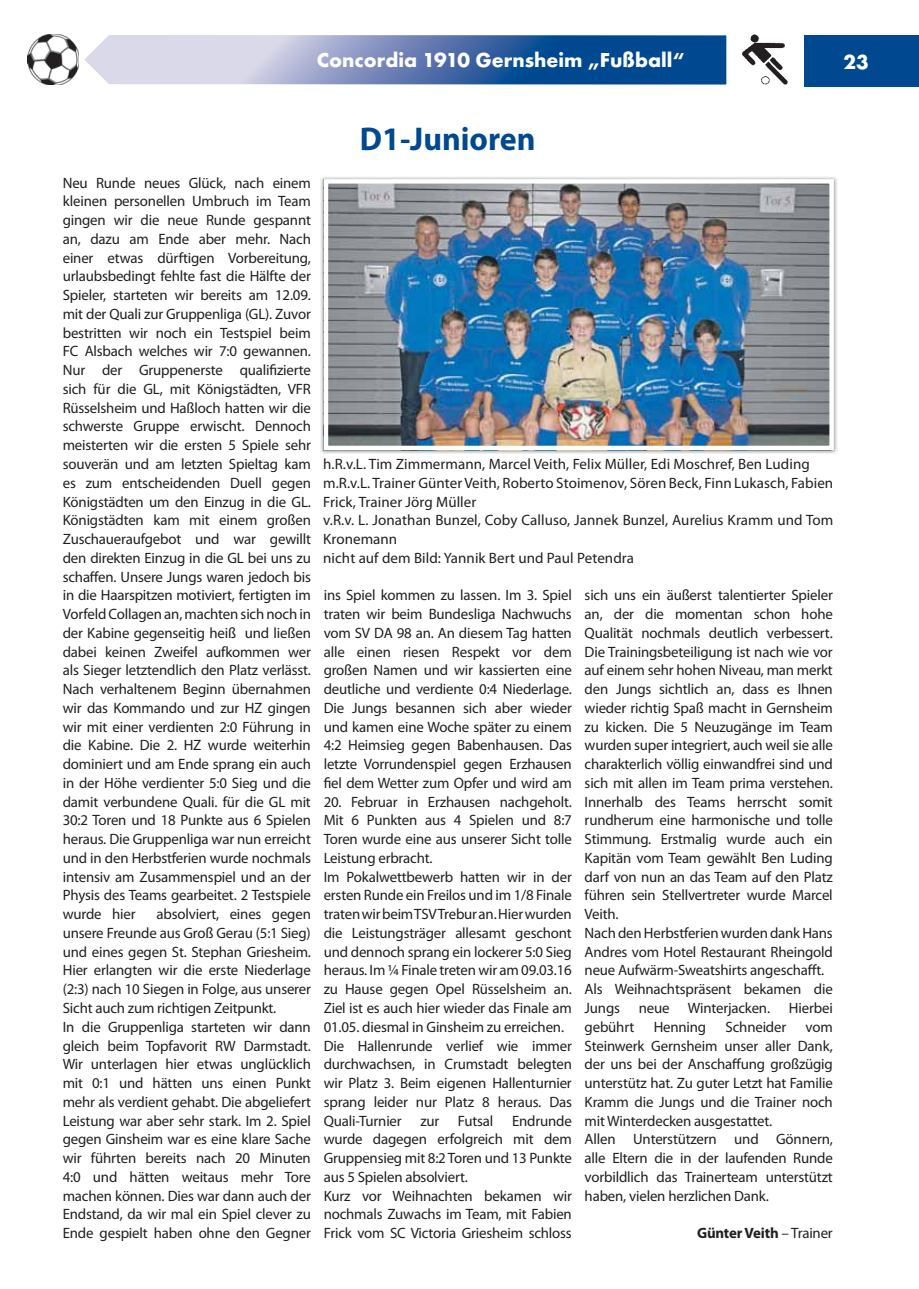
<style>
.page{position:relative;width:919px;height:1289px;background:#fff}
.page>*{position:absolute;margin:0;border:0;box-sizing:border-box;transform-origin:0 0}
.t1{font:700 33px "Myriad Pro";color:#004990}
.t2{font:700 21px "Futura T";color:#fff}
.t3{font:15px/18.8px "Myriad Pro";letter-spacing:-.01em;color:#231f20}
.t4{font:700 15px "Myriad Pro";letter-spacing:-.01em;color:#231f20}
.s1{font-weight:400}
</style>
<div class="page">
<img style="left:28px;top:34px;width:51px;height:51px">
<svg style="left:84px;top:35px;width:642px;height:50px;background:#6e8ebb"></svg>
<img style="left:742px;top:34px;width:46px;height:51px">
<div style="left:804px;top:36px;width:114px;height:51px;background:#004990"></div>
<img style="left:320px;top:177px;width:517px;height:276px">
<img style="left:329px;top:184px;width:499px;height:261px">
<div style="left:324px;top:179px;width:509px;height:271px;border:4px solid #fff"></div>
<h2 class="t2" style="left:317px;top:52px;width:369px">Concordia 1910 Gernsheim „Fußball“</h2>
<h2 class="t2" style="left:843px;top:54px;width:27px">23</h2>
<p class="t3" style="left:63px;top:175px;width:250px;text-align:justify">Neu Runde neues Glück, nach einem kleinen personellen Umbruch im Team gingen wir die neue Runde gespannt an, dazu am Ende aber mehr. Nach einer etwas dürftigen Vorbereitung, urlaubsbedingt fehlte fast die Hälfte der Spieler, starteten wir bereits am 12.09. mit der Quali zur Gruppenliga (GL). Zuvor bestritten wir noch ein Testspiel beim FC Alsbach welches wir 7:0 gewannen.<br>Nur der Gruppenerste qualifizierte sich für die GL, mit Königstädten, VFR Rüsselsheim und Haßloch hatten wir die schwerste Gruppe erwischt. Dennoch meisterten wir die ersten 5 Spiele sehr souverän und am letzten Spieltag kam es zum entscheidenden Duell gegen Königstädten um den Einzug in die GL.<br>Königstädten kam mit einem großen Zuschaueraufgebot und war gewillt den direkten Einzug in die GL bei uns zu schaffen. Unsere Jungs waren jedoch bis in die Haarspitzen motiviert, fertigten im Vorfeld Collagen an, machten sich noch in der Kabine gegenseitig heiß und ließen dabei keinen Zweifel aufkommen wer als Sieger letztendlich den Platz verlässt.<br>Nach verhaltenem Beginn übernahmen wir das Kommando und zur HZ gingen wir mit einer verdienten 2:0 Führung in die Kabine. Die 2. HZ wurde weiterhin dominiert und am Ende sprang ein auch in der Höhe verdienter 5:0 Sieg und die damit verbundene Quali. für die GL mit 30:2 Toren und 18 Punkte aus 6 Spielen heraus. Die Gruppenliga war nun erreicht und in den Herbstferien wurde nochmals intensiv am Zusammenspiel und an der Physis des Teams gearbeitet. 2 Testspiele wurde hier</p>
<p class="t3" style="left:63px;top:906px;width:250px;text-indent:94px">absolviert, eines gegen unsere Freunde aus Groß Gerau (5:1 Sieg) und eines gegen St. Stephan Griesheim.<br>Hier erlangten wir die erste Niederlage (2:3) nach 10 Siegen in Folge, aus unserer Sicht auch zum richtigen Zeitpunkt.<br>In die Gruppenliga starteten wir dann gleich beim Topfavorit RW Darmstadt.<br>Wir unterlagen hier etwas unglücklich mit 0:1 und hätten uns einen Punkt mehr als verdient gehabt. Die abgeliefert Leistung war aber sehr stark. Im 2. Spiel gegen Ginsheim war es eine klare Sache wir führten bereits nach 20 Minuten 4:0 und hätten weitaus mehr Tore machen können. Dies war dann auch der Endstand, da wir mal ein Spiel clever zu Ende gespielt haben ohne den Gegner</p>
<h1 class="t1" style="left:360px;top:127px;width:177px">D1-Junioren</h1>
<p class="t3" style="left:323px;top:456px;width:511px">h.R.v.L. Tim Zimmermann, Marcel Veith, Felix Müller, Edi Moschref, Ben Luding m.R.v.L. Trainer Günter Veith, Roberto Stoimenov, Sören Beck, Finn Lukasch, Fabien Frick, Trainer Jörg Müller<br>v.R.v. L. Jonathan Bunzel, Coby Calluso, Jannek Bunzel, Aurelius Kramm und Tom Kronemann<br>nicht auf dem Bild: Yannik Bert und Paul Petendra</p>
<p class="t3" style="left:324px;top:587px;width:250px;text-align:justify">ins Spiel kommen zu lassen. Im 3. Spiel traten wir beim Bundesliga Nachwuchs vom SV DA 98 an. An diesem Tag hatten alle einen riesen Respekt vor dem großen Namen und wir kassierten eine deutliche und verdiente 0:4 Niederlage.<br>Die Jungs besannen sich aber wieder und kamen eine Woche später zu einem 4:2 Heimsieg gegen Babenhausen. Das letzte Vorrundenspiel gegen Erzhausen fiel dem Wetter zum Opfer und wird am</p>
<p class="t3" style="left:324px;top:793px;width:250px">20. Februar in Erzhausen nachgeholt.<br>Mit 6 Punkten aus 4 Spielen und 8:7<br>Toren wurde eine aus unserer Sicht tolle Leistung erbracht.<br>Im Pokalwettbewerb hatten wir in der ersten Runde ein Freilos und im 1/8 Finale traten wir beim TSV Trebur an. Hier wurden die Leistungsträger allesamt geschont und dennoch sprang ein lockerer 5:0 Sieg heraus. Im ¼ Finale treten wir am 09.03.16 zu Hause gegen Opel Rüsselsheim an.<br>Ziel ist es auch hier wieder das Finale am 01.05. diesmal in Ginsheim zu erreichen.<br>Die Hallenrunde verlief wie immer durchwachsen, in Crumstadt belegten wir Platz 3. Beim eigenen Hallenturnier sprang leider nur Platz 8 heraus. Das Quali-Turnier zur Futsal Endrunde wurde dagegen erfolgreich mit dem Gruppensieg mit 8:2 Toren und 13 Punkte aus 5 Spielen absolviert.<br>Kurz vor Weihnachten bekamen wir nochmals Zuwachs im Team, mit Fabien Frick vom SC Victoria Griesheim schloss</p>
<p class="t3" style="left:584px;top:587px;width:250px">sich uns ein äußerst talentierter Spieler an, der die momentan schon hohe Qualität nochmals deutlich verbessert.<br>Die Trainingsbeteiligung ist nach wie vor auf einem sehr hohen Niveau, man merkt den Jungs sichtlich an, dass es Ihnen wieder richtig Spaß macht in Gernsheim zu kicken. Die 5 Neuzugänge im Team wurden super integriert, auch weil sie alle charakterlich völlig einwandfrei sind und sich mit allen im Team prima verstehen.<br>Innerhalb des Teams herrscht somit rundherum eine harmonische und tolle Stimmung. Erstmalig wurde auch ein Kapitän vom Team gewählt Ben Luding darf von nun an das Team auf den Platz führen sein Stellvertreter wurde Marcel Veith.<br>Nach den Herbstferien wurden dank Hans Andres vom Hotel Restaurant Rheingold neue Aufwärm-Sweatshirts angeschafft.<br>Als Weihnachtspräsent bekamen die Jungs</p>
<p class="t3" style="left:638px;top:1000px;width:133px">neue Winterjacken.</p>
<p class="t3" style="left:788px;top:1000px;width:45px">Hierbei</p>
<p class="t3" style="left:584px;top:1018px;width:51px">gebührt</p>
<p class="t3" style="left:653px;top:1018px;width:54px">Henning</p>
<p class="t3" style="left:725px;top:1018px;width:62px">Schneider</p>
<p class="t3" style="left:584px;top:1018px;width:250px;text-indent:221px">vom Steinwerk Gernsheim unser aller Dank, der uns bei der Anschaffung großzügig unterstütz hat. Zu guter Letzt hat Familie Kramm die Jungs und die Trainer noch mit Winterdecken ausgestattet.<br>Allen Unterstützern und Gönnern, alle Eltern die in der laufenden Runde vorbildlich das Trainerteam unterstützt haben, vielen herzlichen Dank.</p>
<p class="t4" style="left:697px;top:1227px;width:137px">Günter Veith <span class="s1">– Trainer</span></p>
</div>
